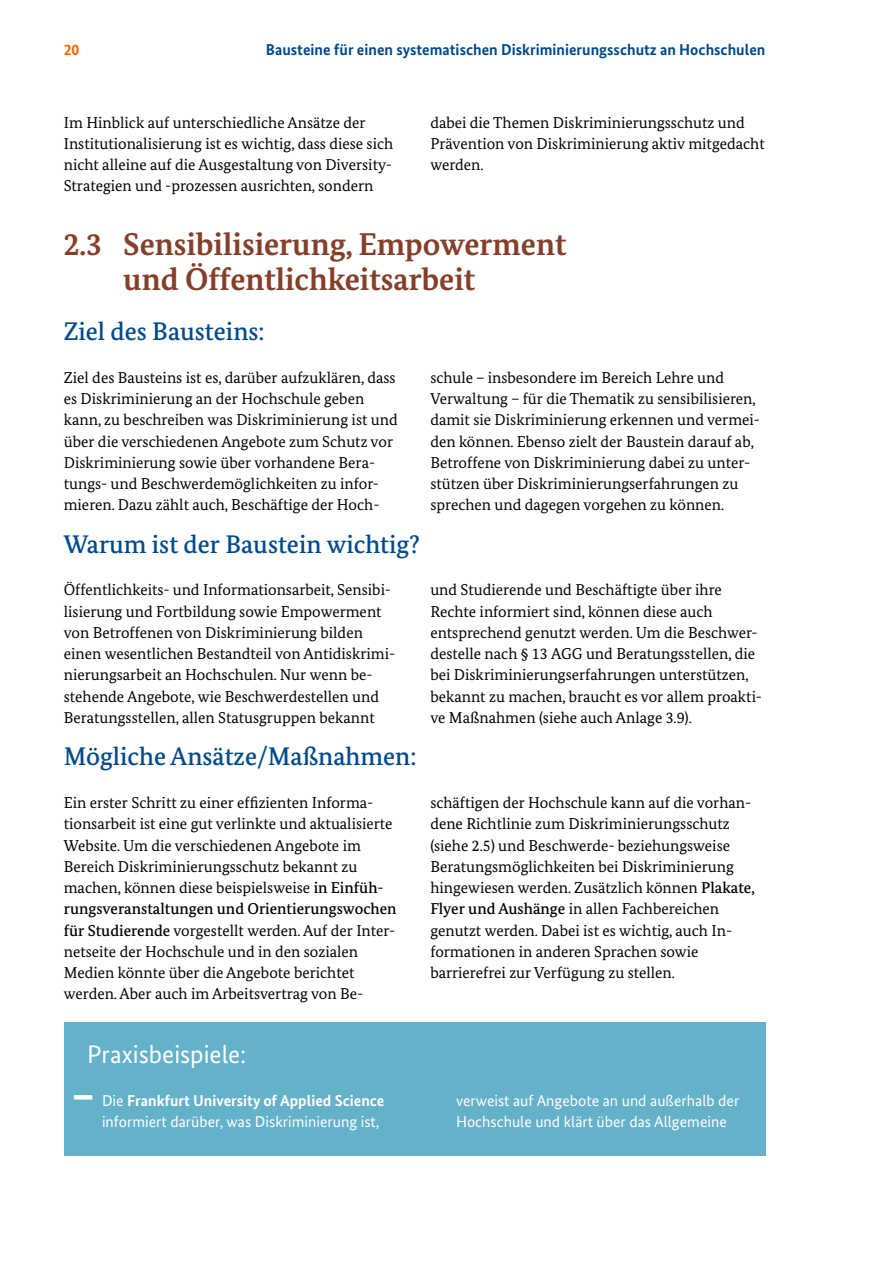
<style>
.page{position:relative;width:893px;height:1263px;background:#fff}
.page>*{position:absolute;margin:0;border:0;box-sizing:border-box;transform-origin:0 0}
.t1{font:67.8px "Bundes Sans";color:#fff;scale:.43 1}
.C-HL_C-02-H2_HL{font:700 31.5px/34.5px "Bundes Serif";color:#833f29}
.C-HL_C-03-H3_HL{font:500 25.5px "Bundes Serif";color:#004a8b}
.E-Box_E-01-H1_Box_HL_hellblau{font:25.5px "Bundes Sans";color:#fff}
.D-Inhalt_D-01a-P_Body{font:15.75px/21.3px "Bundes Serif";color:#000}
.D-Inhalt_D-01a-P_Body_nBox{font:15.75px/21.3px "Bundes Serif";color:#000}
.t2{font:15.75px/21.3px "Bundes Sans";color:#fff}
.t3{font:700 15.75px "Bundes Sans";color:#004a8b}
.t4{font:700 15.75px "Bundes Sans";color:#ec6705}
.s1{font-weight:500}
.s2{font-weight:700}
</style>
<div class="page">
<div style="left:64px;top:1022px;width:701px;height:68px;background:#64b1ca"></div>
<div style="left:64px;top:1068px;width:701px;height:88px;background:#64b1ca"></div>
<p class="t4" style="left:64px;top:40px;width:17px">20</p>
<p class="t3" style="left:266px;top:40px;width:501px">Bausteine für einen systematischen Diskriminierungsschutz an Hochschulen</p>
<p class="D-Inhalt_D-01a-P_Body_nBox" style="left:64px;top:111px;width:331px">Im Hinblick auf unterschiedliche Ansätze der Institutionalisierung ist es wichtig, dass diese sich nicht alleine auf die Ausgestaltung von Diversity-Strategien und -prozessen ausrichten, sondern</p>
<p class="D-Inhalt_D-01a-P_Body_nBox" style="left:430px;top:111px;width:336px">dabei die Themen Diskriminierungsschutz und<br>Prävention von Diskriminierung aktiv mitgedacht werden.</p>
<h2 class="C-HL_C-02-H2_HL" style="left:123px;top:227px;width:445px;text-indent:-60px">2.3 Sensibilisierung, Empowerment und Öffentlichkeitsarbeit</h2>
<h3 class="C-HL_C-03-H3_HL" style="left:64px;top:316px;width:202px">Ziel des Bausteins:</h3>
<p class="D-Inhalt_D-01a-P_Body" style="left:64px;top:366px;width:336px">Ziel des Bausteins ist es, darüber aufzuklären, dass es Diskriminierung an der Hochschule geben kann, zu beschreiben was Diskriminierung ist und über die verschiedenen Angebote zum Schutz vor Diskriminierung sowie über vorhandene Bera&shy;tungs- und Beschwerdemöglichkeiten zu infor&shy;mieren. Dazu zählt auch, Beschäftige der Hoch-</p>
<p class="D-Inhalt_D-01a-P_Body" style="left:430px;top:366px;width:331px">schule – insbesondere im Bereich Lehre und Verwaltung – für die Thematik zu sensibilisieren, damit sie Diskriminierung erkennen und vermei&shy;den können. Ebenso zielt der Baustein darauf ab, Betroffene von Diskriminierung dabei zu unter&shy;stützen über Diskriminierungserfahrungen zu sprechen und dagegen vorgehen zu können.</p>
<h3 class="C-HL_C-03-H3_HL" style="left:64px;top:528px;width:357px">Warum ist der Baustein wichtig?</h3>
<p class="D-Inhalt_D-01a-P_Body" style="left:64px;top:579px;width:333px">Öffentlichkeits- und Informationsarbeit, Sensibi&shy;lisierung und Fortbildung sowie Empowerment von Betroffenen von Diskriminierung bilden einen wesentlichen Bestandteil von Antidiskrimi&shy;nierungsarbeit an Hochschulen. Nur wenn be&shy;stehende Angebote, wie Beschwerdestellen und Beratungsstellen, allen Statusgruppen bekannt</p>
<p class="D-Inhalt_D-01a-P_Body" style="left:430px;top:579px;width:333px">und Studierende und Beschäftigte über ihre Rechte informiert sind, können diese auch entsprechend genutzt werden. Um die Beschwer&shy;destelle nach § 13 AGG und Beratungsstellen, die bei Diskriminierungserfahrungen unterstützen, bekannt zu machen, braucht es vor allem proakti&shy;ve Maßnahmen (siehe auch Anlage 3.9).</p>
<h3 class="C-HL_C-03-H3_HL" style="left:64px;top:741px;width:354px">Mögliche Ansätze/Maßnahmen:</h3>
<p class="D-Inhalt_D-01a-P_Body" style="left:64px;top:792px;width:334px">Ein erster Schritt zu einer effizienten Informa&shy;tionsarbeit ist eine gut verlinkte und aktualisierte Website. Um die verschiedenen Angebote im Bereich Diskriminierungsschutz bekannt zu machen, können diese beispielsweise <span class="s1">in Einfüh&shy;rungsveranstaltungen und Orientierungswochen für Studierende</span> vorgestellt werden. Auf der Inter&shy;netseite der Hochschule und in den sozialen Medien könnte über die Angebote berichtet werden. Aber auch im Arbeitsvertrag von Be-</p>
<p class="D-Inhalt_D-01a-P_Body" style="left:430px;top:792px;width:326px">schäftigen der Hochschule kann auf die vorhan&shy;dene Richtlinie zum Diskriminierungsschutz (siehe 2.5) und Beschwerde- beziehungsweise Beratungsmöglichkeiten bei Diskriminierung hingewiesen werden. Zusätzlich können <span class="s1">Plakate, Flyer und Aushänge</span> in allen Fachbereichen genutzt werden. Dabei ist es wichtig, auch In&shy;formationen in anderen Sprachen sowie barrierefrei zur Verfügung zu stellen.</p>
<h4 class="E-Box_E-01-H1_Box_HL_hellblau" style="left:87px;top:1039px;width:161px">Praxisbeispiele:</h4>
<p class="t1" style="left:72px;top:1053px;width:53px">—</p>
<p class="t2" style="left:102px;top:1089px;width:284px">Die <span class="s2">Frankfurt University of Applied Science </span>informiert darüber, was Diskriminierung ist,</p>
<p class="t2" style="left:456px;top:1089px;width:285px">verweist auf Angebote an und außerhalb der<br>Hochschule und klärt über das Allgemeine</p>
</div>
